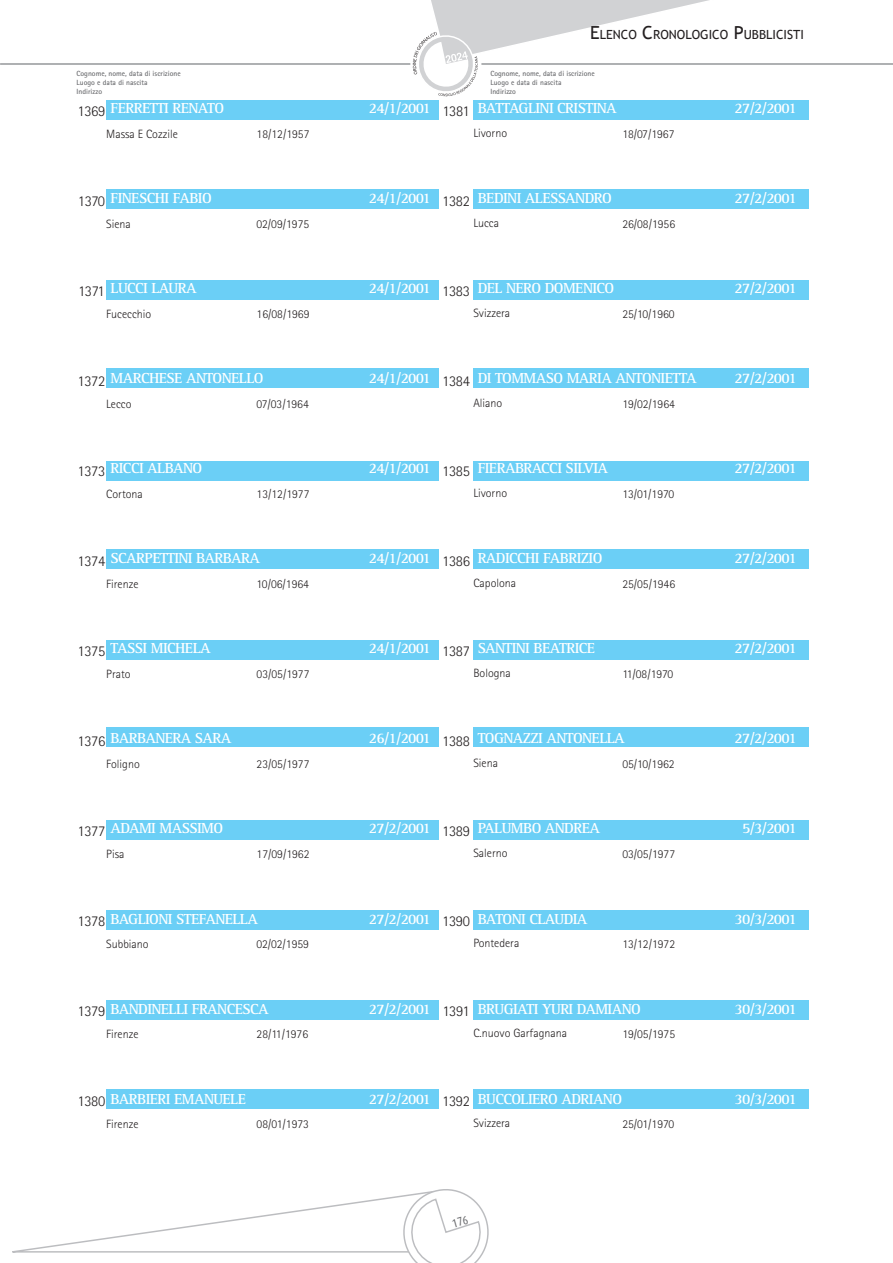
<style>
.page{position:relative;width:893px;height:1263px;background:#fff}
.page>*{position:absolute;margin:0;border:0;box-sizing:border-box;transform-origin:0 0}
.t1{font:700 15px "Rotis Serif";letter-spacing:-.04em;color:#fff}
.t2{font:300 15px "Rotis Sans Serif";letter-spacing:-.025em;color:#231f20}
.t3{font:12.6px "Trebuchet MS";color:#231f20}
.t4{font:300 12px "Rotis Sans Serif";color:#231f20}
.t5{font:700 7.5px/9px "Rotis Sans Serif";color:#6f7073}
.s1{font-size:18px}
</style>
<div class="page">
<hr style="left:481px;top:63px;width:412px;height:2px;background:#939598">
<hr style="left:0;top:63px;width:410px;height:2px;background:#939598">
<svg style="left:413px;top:0;width:332px;height:96px"></svg>
<div style="left:78px;top:1000px;width:731px;height:19px;background:#6bcff6"></div>
<div style="left:78px;top:1090px;width:731px;height:19px;background:#6bcff6"></div>
<div style="left:78px;top:550px;width:731px;height:19px;background:#6bcff6"></div>
<div style="left:78px;top:461px;width:731px;height:19px;background:#6bcff6"></div>
<div style="left:78px;top:368px;width:731px;height:19px;background:#6bcff6"></div>
<div style="left:78px;top:281px;width:731px;height:19px;background:#6bcff6"></div>
<div style="left:78px;top:910px;width:731px;height:19px;background:#6bcff6"></div>
<div style="left:78px;top:820px;width:731px;height:19px;background:#6bcff6"></div>
<div style="left:78px;top:727px;width:731px;height:20px;background:#6bcff6"></div>
<div style="left:78px;top:641px;width:731px;height:19px;background:#6bcff6"></div>
<div style="left:78px;top:190px;width:731px;height:19px;background:#6bcff6"></div>
<div style="left:78px;top:100px;width:731px;height:19px;background:#6bcff6"></div>
<div style="left:77px;top:100px;width:29px;height:1079px;background:#fff"></div>
<div style="left:439px;top:100px;width:34px;height:1079px;background:#fff"></div>
<svg style="left:12px;top:1189px;width:477px;height:74px"></svg>
<p class="t3" style="left:590px;top:28px;width:215px"><span class="s1">E</span>LENCO <span class="s1">C</span>RONOLOGICO <span class="s1">P</span>UBBLICISTI</p>
<p class="t5" style="left:77px;top:69px;width:106px">Cognome, nome, data di iscrizione<br>Luogo e data di nascita<br>Indirizzo</p>
<p class="t5" style="left:490px;top:69px;width:106px">Cognome, nome, data di iscrizione<br>Luogo e data di nascita<br>Indirizzo</p>
<p class="t1" style="left:111px;top:100px;width:115px">FERRETTI RENATO</p>
<p class="t2" style="left:78px;top:102px;width:29px">1369</p>
<p class="t1" style="left:369px;top:100px;width:64px">24/1/2001</p>
<p class="t2" style="left:442px;top:102px;width:29px">1381</p>
<p class="t1" style="left:478px;top:100px;width:141px">BATTAGLINI CRISTINA</p>
<p class="t4" style="left:106px;top:127px;width:73px">Massa E Cozzile</p>
<p class="t4" style="left:257px;top:127px;width:54px">18/12/1957</p>
<p class="t4" style="left:473px;top:126px;width:35px">Livorno</p>
<p class="t4" style="left:622px;top:127px;width:54px">18/07/1967</p>
<p class="t1" style="left:111px;top:190px;width:103px">FINESCHI FABIO</p>
<p class="t2" style="left:78px;top:192px;width:29px">1370</p>
<p class="t1" style="left:369px;top:190px;width:64px">24/1/2001</p>
<p class="t2" style="left:442px;top:192px;width:29px">1382</p>
<p class="t1" style="left:478px;top:190px;width:136px">BEDINI ALESSANDRO</p>
<p class="t4" style="left:106px;top:217px;width:26px">Siena</p>
<p class="t4" style="left:257px;top:217px;width:54px">02/09/1975</p>
<p class="t4" style="left:473px;top:216px;width:27px">Lucca</p>
<p class="t4" style="left:622px;top:217px;width:54px">26/08/1956</p>
<p class="t2" style="left:78px;top:282px;width:28px">1371</p>
<p class="t1" style="left:111px;top:280px;width:88px">LUCCI LAURA</p>
<p class="t1" style="left:369px;top:280px;width:64px">24/1/2001</p>
<p class="t2" style="left:442px;top:282px;width:29px">1383</p>
<p class="t1" style="left:478px;top:280px;width:138px">DEL NERO DOMENICO</p>
<p class="t4" style="left:106px;top:307px;width:47px">Fucecchio</p>
<p class="t4" style="left:257px;top:307px;width:54px">16/08/1969</p>
<p class="t4" style="left:473px;top:306px;width:38px">Svizzera</p>
<p class="t4" style="left:622px;top:307px;width:54px">25/10/1960</p>
<p class="t1" style="left:111px;top:370px;width:155px">MARCHESE ANTONELLO</p>
<p class="t2" style="left:78px;top:372px;width:29px">1372</p>
<p class="t1" style="left:369px;top:370px;width:64px">24/1/2001</p>
<p class="t2" style="left:442px;top:372px;width:29px">1384</p>
<p class="t1" style="left:478px;top:370px;width:221px">DI TOMMASO MARIA ANTONIETTA</p>
<p class="t4" style="left:106px;top:397px;width:27px">Lecco</p>
<p class="t4" style="left:257px;top:397px;width:54px">07/03/1964</p>
<p class="t4" style="left:473px;top:396px;width:30px">Aliano</p>
<p class="t4" style="left:622px;top:397px;width:54px">19/02/1964</p>
<p class="t1" style="left:111px;top:460px;width:93px">RICCI ALBANO</p>
<p class="t2" style="left:78px;top:462px;width:29px">1373</p>
<p class="t1" style="left:369px;top:460px;width:64px">24/1/2001</p>
<p class="t2" style="left:442px;top:462px;width:29px">1385</p>
<p class="t1" style="left:478px;top:460px;width:132px">FIERABRACCI SILVIA</p>
<p class="t4" style="left:106px;top:487px;width:38px">Cortona</p>
<p class="t4" style="left:257px;top:487px;width:54px">13/12/1977</p>
<p class="t4" style="left:473px;top:486px;width:35px">Livorno</p>
<p class="t4" style="left:622px;top:487px;width:53px">13/01/1970</p>
<p class="t1" style="left:111px;top:550px;width:151px">SCARPETTINI BARBARA</p>
<p class="t2" style="left:78px;top:552px;width:29px">1374</p>
<p class="t1" style="left:369px;top:550px;width:64px">24/1/2001</p>
<p class="t2" style="left:442px;top:552px;width:29px">1386</p>
<p class="t1" style="left:478px;top:550px;width:126px">RADICCHI FABRIZIO</p>
<p class="t4" style="left:106px;top:577px;width:34px">Firenze</p>
<p class="t4" style="left:257px;top:577px;width:54px">10/06/1964</p>
<p class="t4" style="left:473px;top:576px;width:44px">Capolona</p>
<p class="t4" style="left:622px;top:577px;width:54px">25/05/1946</p>
<p class="t1" style="left:111px;top:640px;width:102px">TASSI MICHELA</p>
<p class="t2" style="left:78px;top:642px;width:29px">1375</p>
<p class="t1" style="left:369px;top:640px;width:64px">24/1/2001</p>
<p class="t2" style="left:442px;top:642px;width:29px">1387</p>
<p class="t1" style="left:478px;top:640px;width:119px">SANTINI BEATRICE</p>
<p class="t4" style="left:106px;top:667px;width:26px">Prato</p>
<p class="t4" style="left:257px;top:667px;width:54px">03/05/1977</p>
<p class="t4" style="left:473px;top:666px;width:39px">Bologna</p>
<p class="t4" style="left:622px;top:667px;width:53px">11/08/1970</p>
<p class="t1" style="left:111px;top:730px;width:122px">BARBANERA SARA</p>
<p class="t2" style="left:78px;top:732px;width:29px">1376</p>
<p class="t1" style="left:369px;top:730px;width:64px">26/1/2001</p>
<p class="t2" style="left:442px;top:732px;width:29px">1388</p>
<p class="t1" style="left:478px;top:730px;width:149px">TOGNAZZI ANTONELLA</p>
<p class="t4" style="left:106px;top:757px;width:35px">Foligno</p>
<p class="t4" style="left:257px;top:757px;width:54px">23/05/1977</p>
<p class="t4" style="left:473px;top:756px;width:26px">Siena</p>
<p class="t4" style="left:622px;top:757px;width:54px">05/10/1962</p>
<p class="t1" style="left:111px;top:820px;width:114px">ADAMI MASSIMO</p>
<p class="t2" style="left:78px;top:822px;width:29px">1377</p>
<p class="t1" style="left:369px;top:820px;width:64px">27/2/2001</p>
<p class="t2" style="left:442px;top:822px;width:29px">1389</p>
<p class="t1" style="left:478px;top:820px;width:124px">PALUMBO ANDREA</p>
<p class="t4" style="left:106px;top:847px;width:20px">Pisa</p>
<p class="t4" style="left:257px;top:847px;width:54px">17/09/1962</p>
<p class="t4" style="left:473px;top:846px;width:36px">Salerno</p>
<p class="t4" style="left:622px;top:847px;width:54px">03/05/1977</p>
<p class="t1" style="left:111px;top:910px;width:149px">BAGLIONI STEFANELLA</p>
<p class="t2" style="left:78px;top:912px;width:29px">1378</p>
<p class="t1" style="left:369px;top:910px;width:64px">27/2/2001</p>
<p class="t2" style="left:442px;top:912px;width:29px">1390</p>
<p class="t1" style="left:478px;top:910px;width:111px">BATONI CLAUDIA</p>
<p class="t4" style="left:106px;top:937px;width:44px">Subbiano</p>
<p class="t4" style="left:257px;top:937px;width:54px">02/02/1959</p>
<p class="t4" style="left:473px;top:936px;width:47px">Pontedera</p>
<p class="t4" style="left:622px;top:937px;width:54px">13/12/1972</p>
<p class="t1" style="left:111px;top:1000px;width:160px">BANDINELLI FRANCESCA</p>
<p class="t2" style="left:78px;top:1002px;width:29px">1379</p>
<p class="t1" style="left:369px;top:1000px;width:64px">27/2/2001</p>
<p class="t2" style="left:442px;top:1002px;width:29px">1391</p>
<p class="t1" style="left:478px;top:1000px;width:165px">BRUGIATI YURI DAMIANO</p>
<p class="t4" style="left:106px;top:1027px;width:34px">Firenze</p>
<p class="t4" style="left:257px;top:1027px;width:53px">28/11/1976</p>
<p class="t4" style="left:473px;top:1026px;width:95px">C.nuovo Garfagnana</p>
<p class="t4" style="left:622px;top:1027px;width:54px">19/05/1975</p>
<p class="t1" style="left:111px;top:1090px;width:137px">BARBIERI EMANUELE</p>
<p class="t2" style="left:78px;top:1092px;width:29px">1380</p>
<p class="t1" style="left:369px;top:1090px;width:64px">27/2/2001</p>
<p class="t2" style="left:442px;top:1092px;width:29px">1392</p>
<p class="t1" style="left:478px;top:1090px;width:146px">BUCCOLIERO ADRIANO</p>
<p class="t4" style="left:106px;top:1117px;width:34px">Firenze</p>
<p class="t4" style="left:257px;top:1117px;width:54px">08/01/1973</p>
<p class="t4" style="left:473px;top:1116px;width:38px">Svizzera</p>
<p class="t4" style="left:622px;top:1117px;width:53px">25/01/1970</p>
<p class="t1" style="left:735px;top:100px;width:64px">27/2/2001</p>
<p class="t1" style="left:735px;top:190px;width:64px">27/2/2001</p>
<p class="t1" style="left:735px;top:280px;width:64px">27/2/2001</p>
<p class="t1" style="left:735px;top:370px;width:64px">27/2/2001</p>
<p class="t1" style="left:735px;top:460px;width:64px">27/2/2001</p>
<p class="t1" style="left:735px;top:550px;width:64px">27/2/2001</p>
<p class="t1" style="left:735px;top:640px;width:64px">27/2/2001</p>
<p class="t1" style="left:735px;top:730px;width:64px">27/2/2001</p>
<p class="t1" style="left:742px;top:820px;width:56px">5/3/2001</p>
<p class="t1" style="left:735px;top:910px;width:64px">30/3/2001</p>
<p class="t1" style="left:735px;top:1000px;width:64px">30/3/2001</p>
<p class="t1" style="left:735px;top:1090px;width:64px">30/3/2001</p>
</div>
